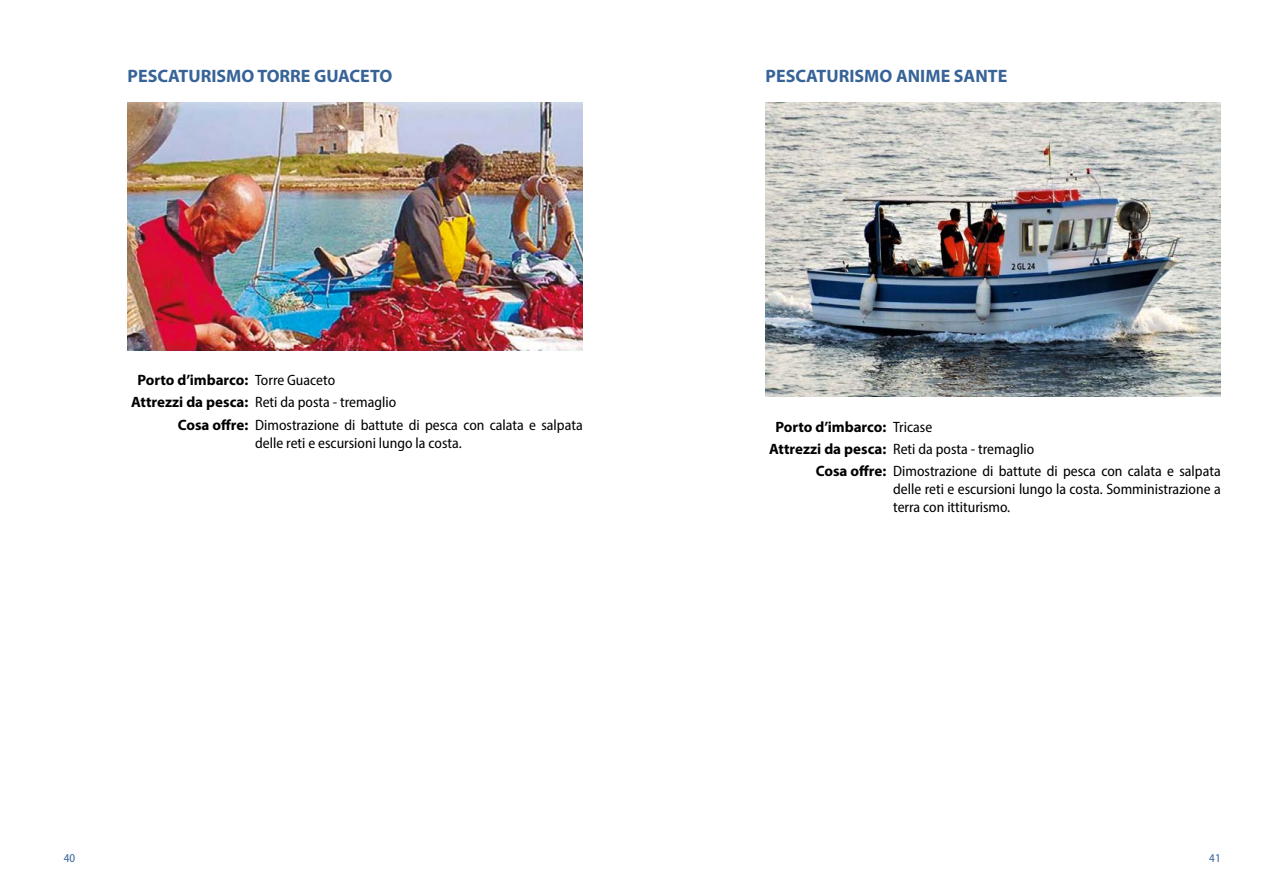
<style>
.page{position:relative;width:1276px;height:893px;background:#fff}
.page>*{position:absolute;margin:0;border:0;box-sizing:border-box;transform-origin:0 0}
.t1{font:700 18px "Myriad Pro";color:#376397}
.t2{font:semi-condensed 15px/18px "Myriad Pro";color:#000}
.t3{font:700 15px "Myriad Pro";color:#000}
.t4{font:semi-condensed 12px "Myriad Pro";color:#376397}
.s1{font-weight:400;font-stretch:semi-condensed}
.s2{font-weight:700;font-stretch:normal}
</style>
<div class="page">
<img style="left:128px;top:102px;width:454px;height:248px">
<img style="left:765px;top:102px;width:455px;height:295px">
<p class="t1" style="left:128px;top:64px;width:266px">PESCATURISMO TORRE GUACETO</p>
<p class="t3" style="left:137px;top:370px;width:199px">Porto d’imbarco: <span class="s1">Torre Guaceto</span></p>
<p class="t2" style="left:131px;top:393px;width:267px"><span class="s2">Attrezzi da pesca:</span> Reti da posta - tremaglio</p>
<p class="t2" style="left:178px;top:415px;width:406px"><span class="s2">Cosa offre:</span> Dimostrazione di battute di pesca con calata e salpata</p>
<p class="t2" style="left:255px;top:433px;width:208px">delle reti e escursioni lungo la costa.</p>
<p class="t1" style="left:765px;top:64px;width:243px">PESCATURISMO ANIME SANTE</p>
<p class="t3" style="left:775px;top:417px;width:158px">Porto d’imbarco: <span class="s1">Tricase</span></p>
<p class="t2" style="left:769px;top:440px;width:267px"><span class="s2">Attrezzi da pesca:</span> Reti da posta - tremaglio</p>
<p class="t2" style="left:816px;top:462px;width:406px"><span class="s2">Cosa offre:</span> Dimostrazione di battute di pesca con calata e salpata</p>
<p class="t2" style="left:893px;top:480px;width:329px">delle reti e escursioni lungo la costa. Somministrazione a terra con ittiturismo.</p>
<p class="t4" style="left:64px;top:850px;width:13px">40</p>
<p class="t4" style="left:1209px;top:850px;width:13px">41</p>
</div>
